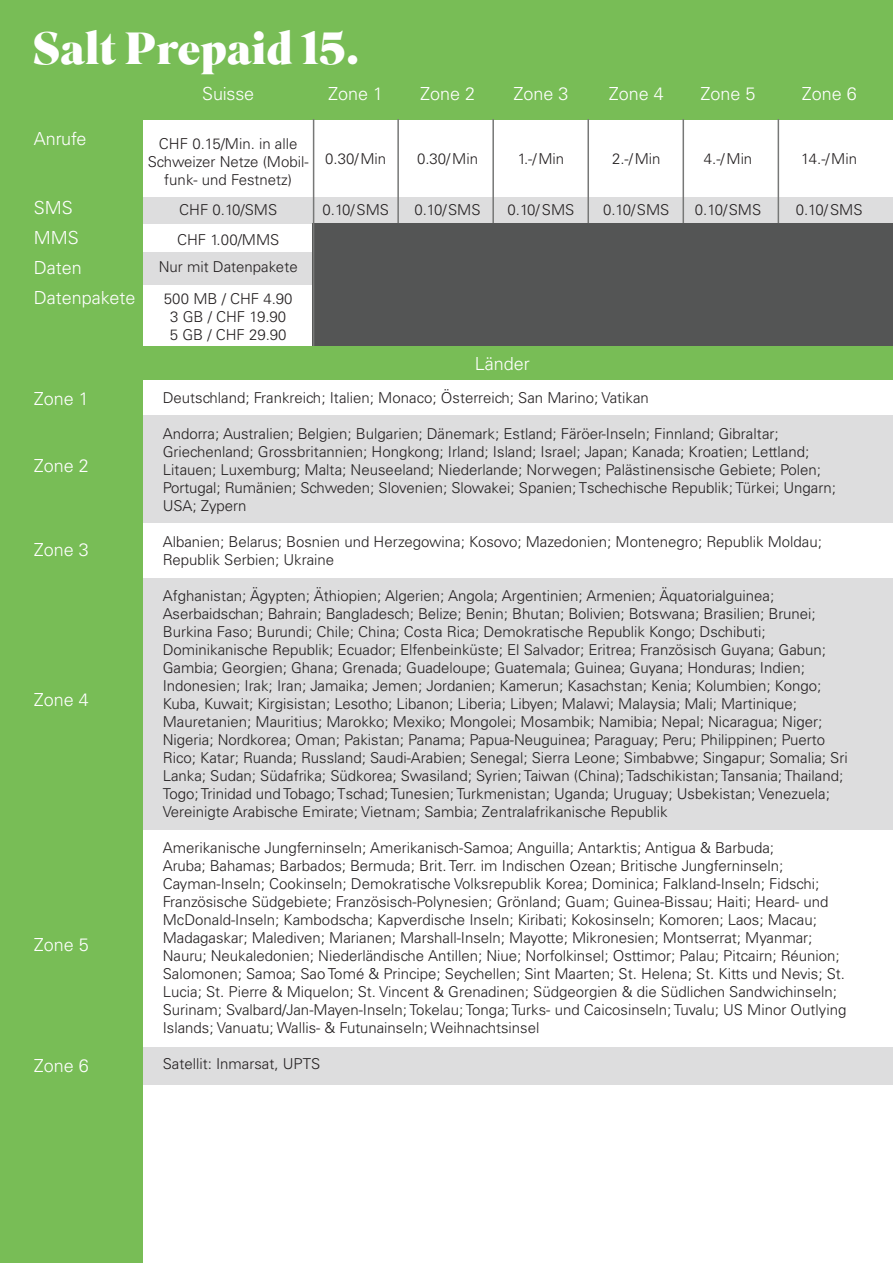
<style>
.page{position:relative;width:893px;height:1263px;background:#fff}
.page>*{position:absolute;margin:0;border:0;box-sizing:border-box;transform-origin:0 0}
.t1{font:900 45px "Superior Title";color:#fff}
.t2{font:300 18px "Univers LT Std";color:#fff}
.t3{font:300 15px/18px "Univers LT Std";color:#231f20}
</style>
<div class="page">
<div style="left:1px;top:415px;width:892px;height:108px;background:#ddddde"></div>
<div style="left:1px;top:578px;width:892px;height:252px;background:#ddddde"></div>
<div style="left:1px;top:1047px;width:892px;height:37px;background:#ddddde"></div>
<div style="left:0;top:0;width:893px;height:119px;background:#78bd56"></div>
<div style="left:8px;top:197px;width:885px;height:26px;background:#ddddde"></div>
<div style="left:8px;top:253px;width:305px;height:32px;background:#ddddde"></div>
<div style="left:0;top:106px;width:143px;height:1157px;background:#78bd56"></div>
<div style="left:313px;top:223px;width:580px;height:124px;background:#545555"></div>
<hr style="left:313px;top:119px;width:1px;height:228px;background:#777877">
<hr style="left:397px;top:119px;width:2px;height:104px;background:#777877">
<hr style="left:492px;top:119px;width:2px;height:104px;background:#777877">
<hr style="left:587px;top:119px;width:2px;height:104px;background:#777877">
<hr style="left:682px;top:119px;width:2px;height:104px;background:#777877">
<hr style="left:778px;top:119px;width:1px;height:104px;background:#777877">
<div style="left:0;top:347px;width:893px;height:33px;background:#78bd56"></div>
<p class="t1" style="left:33px;top:20px;width:329px">Salt Prepaid 15.</p>
<p class="t2" style="left:202px;top:83px;width:54px">Suisse</p>
<p class="t3" style="left:148px;top:135px;width:162px;text-align:center">CHF 0.15/Min. in alle<br>Schweizer Netze (Mobil&shy;funk- und Festnetz)</p>
<p class="t3" style="left:179px;top:201px;width:100px">CHF 0.10/SMS</p>
<p class="t3" style="left:177px;top:231px;width:104px">CHF 1.00/MMS</p>
<p class="t3" style="left:159px;top:258px;width:140px">Nur mit Datenpakete</p>
<p class="t3" style="left:164px;top:290px;width:130px">500 MB / CHF 4.90</p>
<p class="t3" style="left:170px;top:308px;width:117px">3 GB / CHF 19.90</p>
<p class="t3" style="left:170px;top:326px;width:118px">5 GB / CHF 29.90</p>
<p class="t2" style="left:328px;top:83px;width:57px">Zone 1</p>
<p class="t2" style="left:34px;top:128px;width:54px">Anrufe</p>
<p class="t3" style="left:325px;top:150px;width:62px">0.30/Min</p>
<p class="t3" style="left:323px;top:201px;width:68px">0.10/SMS</p>
<p class="t2" style="left:34px;top:197px;width:40px">SMS</p>
<p class="t2" style="left:34px;top:227px;width:46px">MMS</p>
<p class="t2" style="left:34px;top:257px;width:50px">Daten</p>
<p class="t2" style="left:34px;top:287px;width:103px">Datenpakete</p>
<p class="t2" style="left:420px;top:83px;width:57px">Zone 2</p>
<p class="t3" style="left:417px;top:150px;width:62px">0.30/Min</p>
<p class="t3" style="left:414px;top:201px;width:68px">0.10/SMS</p>
<p class="t2" style="left:513px;top:83px;width:57px">Zone 3</p>
<p class="t3" style="left:518px;top:150px;width:48px">1.-/Min</p>
<p class="t3" style="left:508px;top:201px;width:68px">0.10/ SMS</p>
<p class="t2" style="left:475px;top:353px;width:57px">Länder</p>
<p class="t2" style="left:609px;top:83px;width:57px">Zone 4</p>
<p class="t3" style="left:612px;top:150px;width:50px">2.-/Min</p>
<p class="t3" style="left:603px;top:201px;width:68px">0.10/SMS</p>
<p class="t2" style="left:701px;top:83px;width:57px">Zone 5</p>
<p class="t3" style="left:704px;top:150px;width:50px">4.-/Min</p>
<p class="t3" style="left:695px;top:201px;width:68px">0.10/SMS</p>
<p class="t2" style="left:802px;top:83px;width:57px">Zone 6</p>
<p class="t3" style="left:801px;top:150px;width:57px">14.-/Min</p>
<p class="t3" style="left:796px;top:201px;width:68px">0.10/ SMS</p>
<p class="t2" style="left:34px;top:387px;width:57px">Zone 1</p>
<p class="t2" style="left:34px;top:455px;width:57px">Zone 2</p>
<p class="t2" style="left:34px;top:539px;width:57px">Zone 3</p>
<p class="t2" style="left:34px;top:689px;width:57px">Zone 4</p>
<p class="t2" style="left:34px;top:933px;width:57px">Zone 5</p>
<p class="t2" style="left:34px;top:1055px;width:57px">Zone 6</p>
<p class="t3" style="left:163px;top:389px;width:488px">Deutschland; Frankreich; Italien; Monaco; Österreich; San Marino; Vatikan</p>
<p class="t3" style="left:163px;top:425px;width:675px">Andorra; Australien; Belgien; Bulgarien; Dänemark; Estland; Färöer-Inseln; Finnland; Gibraltar; Griechenland; Grossbritannien; Hongkong; Irland; Island; Israel; Japan; Kanada; Kroatien; Lettland; Litauen; Luxemburg; Malta; Neuseeland; Niederlande; Norwegen; Palästinensische Gebiete; Polen; Portugal; Rumänien; Schweden; Slovenien; Slowakei; Spanien; Tschechische Republik; Türkei; Ungarn; USA; Zypern</p>
<p class="t3" style="left:163px;top:533px;width:661px">Albanien; Belarus; Bosnien und Herzegowina; Kosovo; Mazedonien; Montenegro; Republik Moldau;<br>Republik Serbien; Ukraine</p>
<p class="t3" style="left:163px;top:587px;width:686px">Afghanistan; Ägypten; Äthiopien; Algerien; Angola; Argentinien; Armenien; Äquatorialguinea; Aserbaidschan; Bahrain; Bangladesch; Belize; Benin; Bhutan; Bolivien; Botswana; Brasilien; Brunei; Burkina Faso; Burundi; Chile; China; Costa Rica; Demokratische Republik Kongo; Dschibuti; Dominikanische Republik; Ecuador; Elfenbeinküste; El Salvador; Eritrea; Französisch Guyana; Gabun; Gambia; Georgien; Ghana; Grenada; Guadeloupe; Guatemala; Guinea; Guyana; Honduras; Indien; Indonesien; Irak; Iran; Jamaika; Jemen; Jordanien; Kamerun; Kasachstan; Kenia; Kolumbien; Kongo; Kuba, Kuwait; Kirgisistan; Lesotho; Libanon; Liberia; Libyen; Malawi; Malaysia; Mali; Martinique; Mauretanien; Mauritius; Marokko; Mexiko; Mongolei; Mosambik; Namibia; Nepal; Nicaragua; Niger; Nigeria; Nordkorea; Oman; Pakistan; Panama; Papua-Neuguinea; Paraguay; Peru; Philippinen; Puerto Rico; Katar; Ruanda; Russland; Saudi-Arabien; Senegal; Sierra Leone; Simbabwe; Singapur; Somalia; Sri Lanka; Sudan; Südafrika; Südkorea; Swasiland; Syrien; Taiwan (China); Tadschikistan; Tansania; Thailand; Togo; Trinidad und Tobago; Tschad; Tunesien; Turkmenistan; Uganda; Uruguay; Usbekistan; Venezuela; Vereinigte Arabische Emirate; Vietnam; Sambia; Zentralafrikanische Republik</p>
<p class="t3" style="left:163px;top:839px;width:685px">Amerikanische Jungferninseln; Amerikanisch-Samoa; Anguilla; Antarktis; Antigua &amp; Barbuda;<br>Aruba; Bahamas; Barbados; Bermuda; Brit. Terr. im Indischen Ozean; Britische Jungferninseln; Cayman-Inseln; Cookinseln; Demokratische Volksrepublik Korea; Dominica; Falkland-Inseln; Fidschi; Französische Südgebiete; Französisch-Polynesien; Grönland; Guam; Guinea-Bissau; Haiti; Heard- und McDonald-Inseln; Kambodscha; Kapverdische Inseln; Kiribati; Kokosinseln; Komoren; Laos; Macau; Madagaskar; Malediven; Marianen; Marshall-Inseln; Mayotte; Mikronesien; Montserrat; Myanmar; Nauru; Neukaledonien; Niederländische Antillen; Niue; Norfolkinsel; Osttimor; Palau; Pitcairn; Réunion; Salomonen; Samoa; Sao Tomé &amp; Principe; Seychellen; Sint Maarten; St. Helena; St. Kitts und Nevis; St.<br>Lucia; St. Pierre &amp; Miquelon; St. Vincent &amp; Grenadinen; Südgeorgien &amp; die Südlichen Sandwichinseln; Surinam; Svalbard/Jan-Mayen-Inseln; Tokelau; Tonga; Turks- und Caicosinseln; Tuvalu; US Minor Outlying Islands; Vanuatu; Wallis- &amp; Futunainseln; Weihnachtsinsel</p>
<p class="t3" style="left:163px;top:1055px;width:159px">Satellit: Inmarsat, UPTS</p>
</div>
